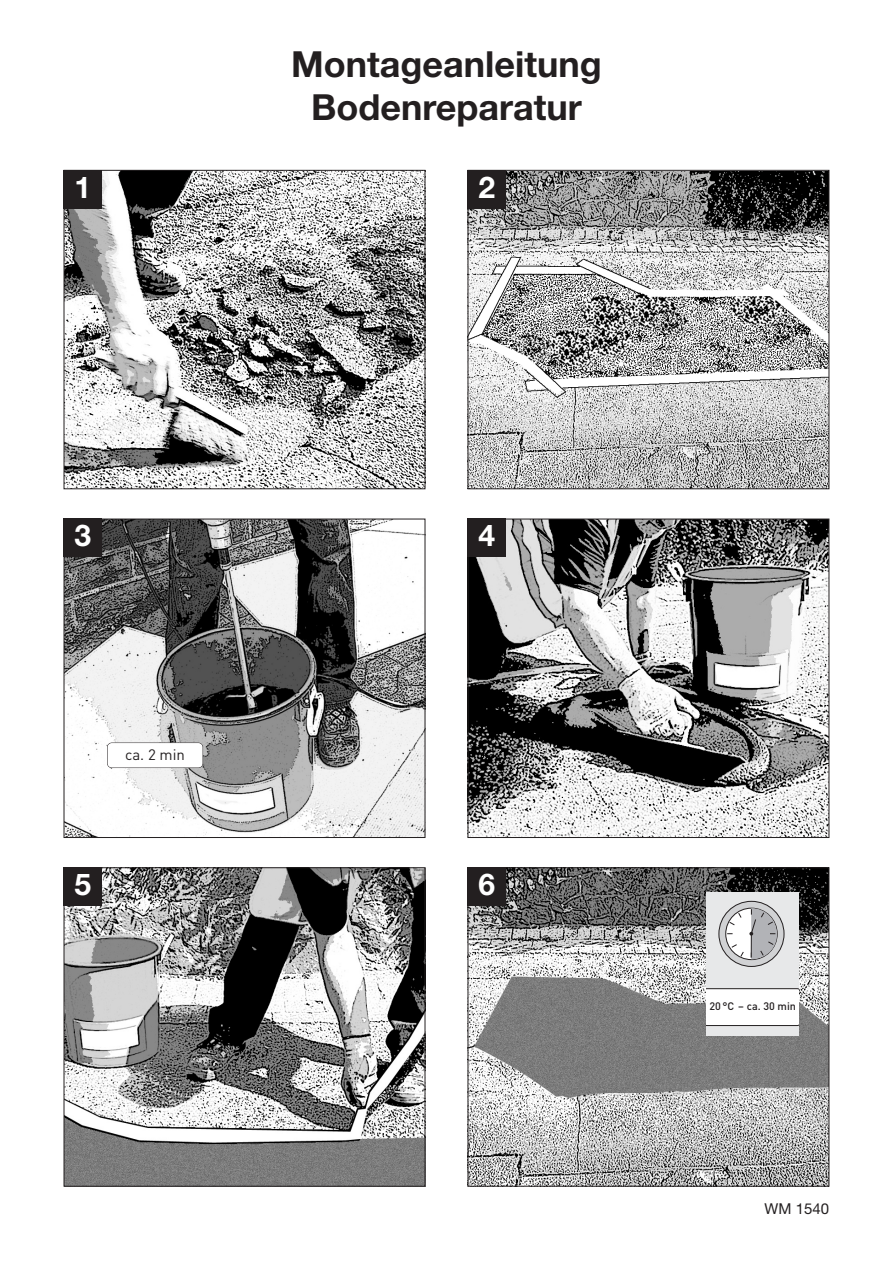
<style>
.page{position:relative;width:893px;height:1263px;background:#fff}
.page>*{position:absolute;margin:0;border:0;box-sizing:border-box;transform-origin:0 0}
.t1{font:700 36px/43.2px "Helvetica Neue";color:#231f20;text-align:center}
.t2{font:700 30px "Helvetica Neue";color:#fff}
.t3{font:15px "DIN";color:#231f20}
.t4{font:15px "Helvetica Neue";color:#231f20}
.t5{font:500 10.8px "DIN";color:#231f20}
</style>
<div class="page">
<img style="left:66px;top:172px;width:357px;height:315px">
<div style="left:64px;top:170px;width:361px;height:319px;border:1px solid #231f20"></div>
<img style="left:470px;top:172px;width:357px;height:315px">
<div style="left:468px;top:170px;width:361px;height:319px;border:1px solid #231f20"></div>
<img style="left:66px;top:521px;width:357px;height:315px">
<div style="left:64px;top:519px;width:361px;height:319px;border:1px solid #231f20"></div>
<img style="left:470px;top:521px;width:357px;height:315px">
<div style="left:468px;top:519px;width:361px;height:319px;border:1px solid #231f20"></div>
<img style="left:66px;top:869px;width:357px;height:315px">
<div style="left:64px;top:867px;width:361px;height:319px;border:1px solid #231f20"></div>
<img style="left:470px;top:869px;width:357px;height:315px">
<div style="left:468px;top:867px;width:361px;height:319px;border:1px solid #231f20"></div>
<div style="left:64px;top:170px;width:38px;height:38px;background:#231f20"></div>
<div style="left:468px;top:519px;width:38px;height:38px;background:#231f20"></div>
<div style="left:64px;top:867px;width:38px;height:39px;background:#231f20"></div>
<div style="left:468px;top:867px;width:38px;height:39px;background:#231f20"></div>
<div style="left:468px;top:170px;width:38px;height:38px;background:#231f20"></div>
<div style="left:64px;top:519px;width:38px;height:38px;background:#231f20"></div>
<svg style="left:706px;top:892px;width:93px;height:144px"></svg>
<div style="left:107px;top:743px;width:96px;height:25px;background:#fff;border-radius:4px"></div>
<div style="left:107px;top:742px;width:96px;height:26px;border:1px solid #231f20;border-radius:5px"></div>
<p class="t2" style="left:75px;top:176px;width:18px">1</p>
<p class="t1" style="left:291px;top:46px;width:312px">Montageanleitung<br>Bodenreparatur</p>
<p class="t2" style="left:479px;top:176px;width:18px">2</p>
<p class="t2" style="left:75px;top:525px;width:18px">3</p>
<p class="t3" style="left:125px;top:746px;width:61px">ca. 2 min</p>
<p class="t2" style="left:479px;top:525px;width:18px">4</p>
<p class="t2" style="left:75px;top:874px;width:18px">5</p>
<p class="t2" style="left:479px;top:874px;width:18px">6</p>
<p class="t5" style="left:709px;top:1000px;width:88px">20 °C – ca. 30 min</p>
<p class="t4" style="left:765px;top:1203px;width:66px">WM 1540</p>
</div>
